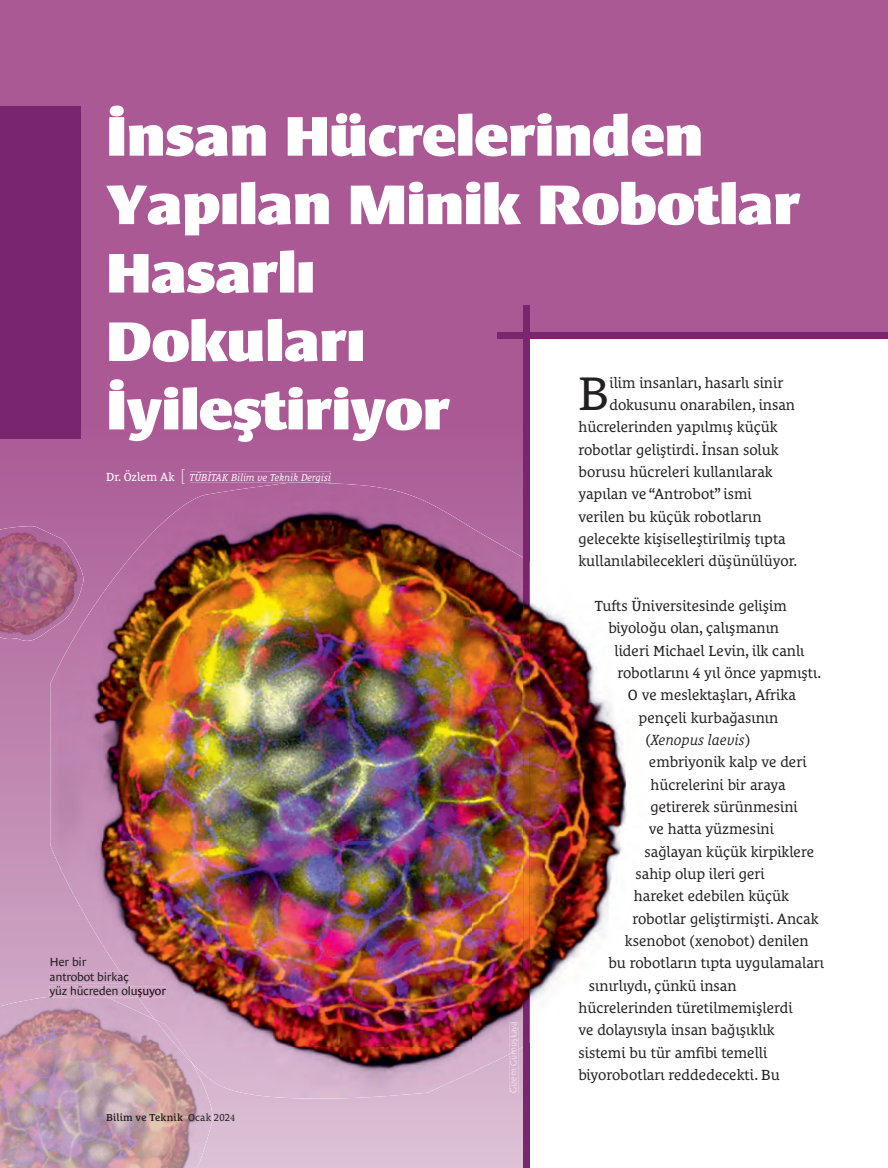
<style>
.page{position:relative;width:888px;height:1168px;background:#fff}
.page>*{position:absolute;margin:0;border:0;box-sizing:border-box;transform-origin:0 0}
.t1{font:900 57px/68.4px "Le Monde Sans Pro";letter-spacing:-.01em;color:#fff}
.t2{font:48px "Le Monde Courrier Pro";color:#231f20}
.t3{font:15px "Le Monde Courrier Pro";color:#231f20}
.t4{font:italic 15px "Le Monde Courrier Pro";color:#231f20}
.t5{font:12px/14.4px "Le Monde Sans Pro";letter-spacing:-.01em;color:#231f20}
.t6{font:italic 10.35px "Le Monde Courrier Pro";color:#fff}
.t7{font:600 10.35px "Le Monde Courrier Pro";letter-spacing:.01em;color:#231f20}
.t8{font:300 expanded 9px "Le Monde Sans Pro";letter-spacing:-.01em;color:#fff}
.s1{font-style:normal}
.s2{font-style:normal;font-size:12px}
.s3{font-family:"Le Monde Sans Pro";font-weight:300;font-style:normal;font-stretch:expanded;font-size:16.2px}
.s4{color:#16010c}
.s5{color:#17010d}
.s6{font-weight:400}
.s7{font-family:"Minion Pro";font-weight:400}
</style>
<div class="page">
<div style="left:0;top:0;width:888px;height:339px;background:#ab5995"></div>
<svg style="left:0;top:339px;width:523px;height:828px;background:#b877a7"></svg>
<svg style="left:510px;top:1073px;width:8px;height:19px"></svg>
<img style="left:0;top:996px;width:215px;height:171px">
<img style="left:0;top:526px;width:85px;height:115px">
<div style="left:497px;top:332px;width:391px;height:7px;background:#7a266e"></div>
<div style="left:523px;top:305px;width:6px;height:862px;background:#7a266e"></div>
<div style="left:0;top:106px;width:81px;height:332px;background:#7a266e"></div>
<img style="left:102px;top:482px;width:369px;height:566px">
<img style="left:470px;top:526px;width:53px;height:547px">
<img style="left:50px;top:584px;width:53px;height:361px">
<img style="left:155px;top:1047px;width:316px;height:51px">
<img style="left:154px;top:1019px;width:38px;height:44px">
<svg style="left:190px;top:471px;width:141px;height:12px;background:#b0669d"></svg>
<svg style="left:49px;top:971px;width:89px;height:26px;background:#cfa8c5"></svg>
<img style="left:130px;top:986px;width:36px;height:11px">
<img style="left:510px;top:1022px;width:8px;height:31px">
<img style="left:529px;top:561px;width:98px;height:482px">
<svg style="left:595px;top:610px;width:3px;height:4px"></svg>
<svg style="left:614px;top:650px;width:2px;height:8px"></svg>
<img style="left:523px;top:601px;width:6px;height:407px">
<h1 class="t1" style="left:106px;top:106px;width:695px">İnsan Hücrelerinden<br>Yapılan Minik Robotlar<br>Hasarlı<br>Dokuları<br>İyileştiriyor</h1>
<h2 class="t2" style="left:578px;top:373px;width:32px">B</h2>
<p class="t3" style="left:609px;top:376px;width:175px">ilim insanları, hasarlı sinir</p>
<p class="t3" style="left:609px;top:398px;width:187px">dokusunu onarabilen, insan</p>
<p class="t3" style="left:578px;top:421px;width:201px">hücrelerinden yapılmış küçük</p>
<p class="t3" style="left:578px;top:443px;width:201px">robotlar geliştirdi. İnsan soluk</p>
<p class="t3" style="left:578px;top:465px;width:196px">borusu hücreleri kullanılarak</p>
<p class="t3" style="left:578px;top:488px;width:175px">yapılan ve “Antrobot” ismi</p>
<p class="t3" style="left:578px;top:510px;width:184px">verilen bu küçük robotların</p>
<p class="t3" style="left:578px;top:532px;width:209px">gelecekte kişiselleştirilmiş tıpta</p>
<p class="t3" style="left:578px;top:555px;width:220px">kullanılabilecekleri düşünülüyor.</p>
<p class="t3" style="left:595px;top:599px;width:193px">Tufts Üniversitesinde gelişim</p>
<p class="t3" style="left:608px;top:621px;width:172px">biyoloğu olan, çalışmanın</p>
<p class="t3" style="left:614px;top:644px;width:192px">lideri Michael Levin, ilk canlı</p>
<p class="t3" style="left:617px;top:666px;width:205px">robotlarını 4 yıl önce yapmıştı.</p>
<p class="t3" style="left:628px;top:688px;width:169px">O ve meslektaşları, Afrika</p>
<p class="t3" style="left:638px;top:711px;width:141px">pençeli kurbağasının</p>
<p class="t4" style="left:646px;top:733px;width:106px"><span class="s1">(</span>Xenopus laevis<span class="s1">)</span></p>
<p class="t3" style="left:649px;top:755px;width:159px">embriyonik kalp ve deri</p>
<p class="t3" style="left:650px;top:778px;width:137px">hücrelerini bir araya</p>
<p class="t3" style="left:650px;top:800px;width:149px">getirerek sürünmesini</p>
<p class="t3" style="left:649px;top:822px;width:126px">ve hatta yüzmesini</p>
<p class="t3" style="left:644px;top:845px;width:171px">sağlayan küçük kirpiklere</p>
<p class="t3" style="left:635px;top:867px;width:131px">sahip olup ileri geri</p>
<p class="t3" style="left:634px;top:889px;width:157px">hareket edebilen küçük</p>
<p class="t3" style="left:632px;top:912px;width:188px">robotlar geliştirmişti. Ancak</p>
<p class="t3" style="left:625px;top:934px;width:185px">ksenobot (xenobot) denilen</p>
<p class="t3" style="left:608px;top:956px;width:217px">bu robotların tıpta uygulamaları</p>
<p class="t3" style="left:589px;top:979px;width:149px">sınırlıydı, çünkü insan</p>
<p class="t3" style="left:578px;top:1001px;width:216px">hücrelerinden türetilmemişlerdi</p>
<p class="t3" style="left:578px;top:1023px;width:198px">ve dolayısıyla insan bağışıklık</p>
<p class="t3" style="left:578px;top:1046px;width:190px">sistemi bu tür amfibi temelli</p>
<p class="t3" style="left:578px;top:1068px;width:203px">biyorobotları reddedecekti. Bu</p>
<p class="t6" style="left:106px;top:473px;width:226px"><span class="s2">Dr. Özlem Ak</span> <span class="s3">[</span> TÜBİTAK Bilim ve Teknik Dergisi</p>
<p class="t5" style="left:49px;top:955px;width:118px">Her bir<br>antrobot birk<span class="s4">aç<br></span>yüz hücreden ol<span class="s5">uşuyor</span></p>
<p class="t8" style="left:510px;top:1093px;width:73px;rotate:-90deg">Gizem Gümüşkaya</p>
<p class="t7" style="left:106px;top:1109px;width:130px">Bilim ve Teknik <span class="s6">Ocak 202</span><span class="s7">4</span></p>
</div>
